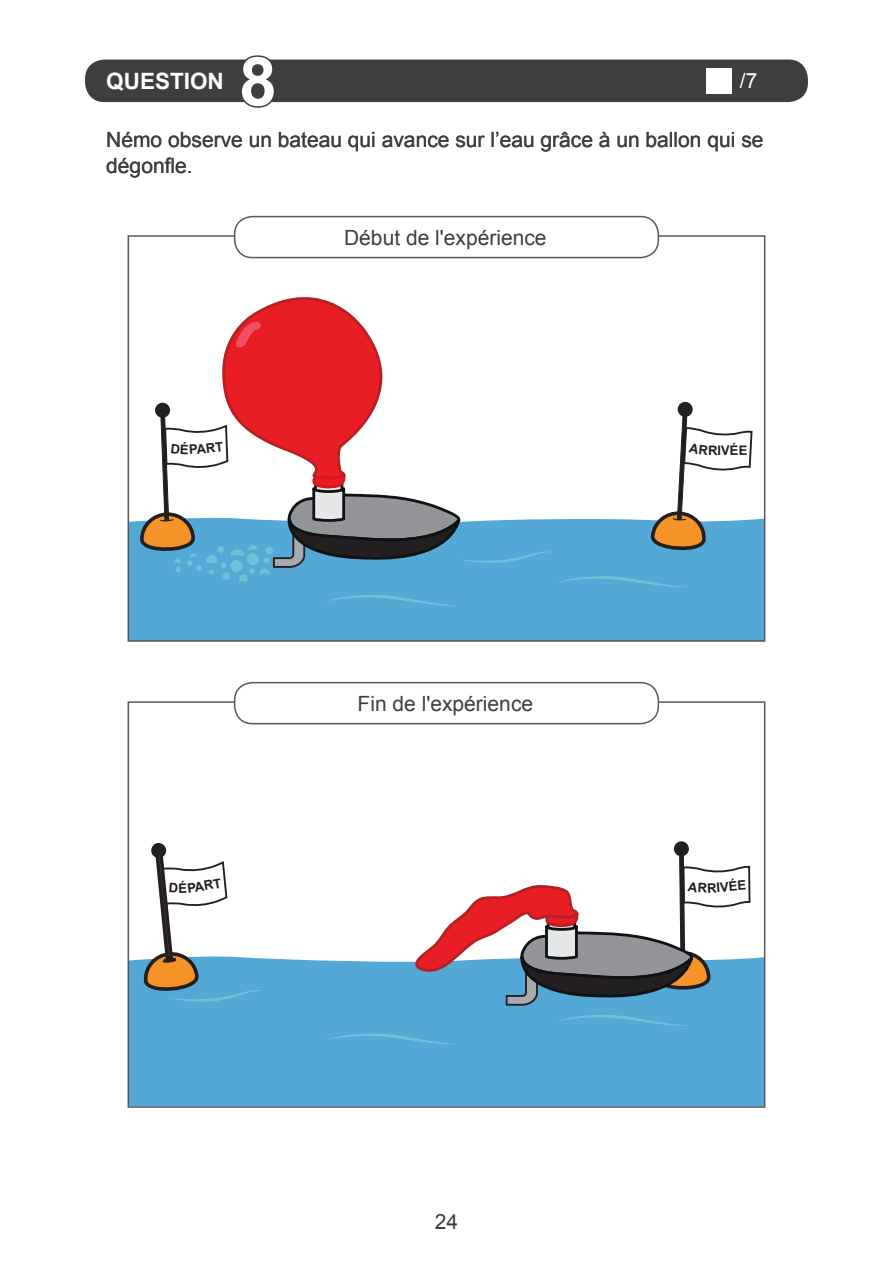
<style>
.page{position:relative;width:893px;height:1263px;background:#fff}
.page>*{position:absolute;margin:0;border:0;box-sizing:border-box;transform-origin:0 0}
.t1{font:700 67.5px "Arial";color:#fff}
.t2{font:700 22.5px "Arial";color:#fff}
.TEXTE{font:21px/25.5px "Arial";color:#3e3e3f}
.LEGENDE{font:21px "Arial";color:#3e3e3f}
.t3{font:21px "Arial";color:#fff}
.t4{font:700 13.05px "Arial";color:#231f20}
</style>
<div class="page">
<div style="left:85px;top:60px;width:723px;height:42px;background:#3e3e3f;border-radius:20px"></div>
<svg style="left:239px;top:55px;width:38px;height:53px"></svg>
<div style="left:131px;top:587px;width:631px;height:52px;background:#53a8d5"></div>
<svg style="left:411px;top:595px;width:48px;height:11px"></svg>
<div style="left:223px;top:587px;width:188px;height:52px;background:#53a8d5"></div>
<div style="left:234px;top:216px;width:425px;height:42px;border:2px solid #57585a;border-radius:18px"></div>
<div style="left:131px;top:1007px;width:631px;height:98px;background:#53a8d5"></div>
<svg style="left:554px;top:1015px;width:135px;height:11px"></svg>
<svg style="left:324px;top:1033px;width:135px;height:11px"></svg>
<svg style="left:151px;top:843px;width:16px;height:15px"></svg>
<div style="left:674px;top:841px;width:15px;height:15px;background:#231f20;border-radius:50%"></div>
<div style="left:234px;top:682px;width:425px;height:42px;border:2px solid #57585a;border-radius:18px"></div>
<div style="left:706px;top:68px;width:25px;height:26px;background:#fff"></div>
<svg style="left:128px;top:272px;width:637px;height:315px"></svg>
<svg style="left:128px;top:849px;width:637px;height:158px"></svg>
<p class="t1" style="left:239px;top:37px;width:39px">8</p>
<p class="TEXTE" style="left:106px;top:127px;width:659px">Némo observe un bateau qui avance sur l’eau grâce à un ballon qui se dégonfle.</p>
<p class="t2" style="left:106px;top:66px;width:119px">QUESTION</p>
<p class="t3" style="left:740px;top:67px;width:19px">/7</p>
<p class="LEGENDE" style="left:344px;top:224px;width:204px">Début de l'expérience</p>
<p class="LEGENDE" style="left:358px;top:690px;width:177px">Fin de l'expérience</p>
<p class="TEXTE" style="left:435px;top:1209px;width:25px">24</p>
<p class="t4" style="left:708px;top:442px;width:11px">R</p>
<p class="t4" style="left:717px;top:442px;width:31px;rotate:-1deg">IVÉE</p>
<p class="t4" style="left:716px;top:879px;width:31px;rotate:-5deg">IVÉE</p>
</div>
